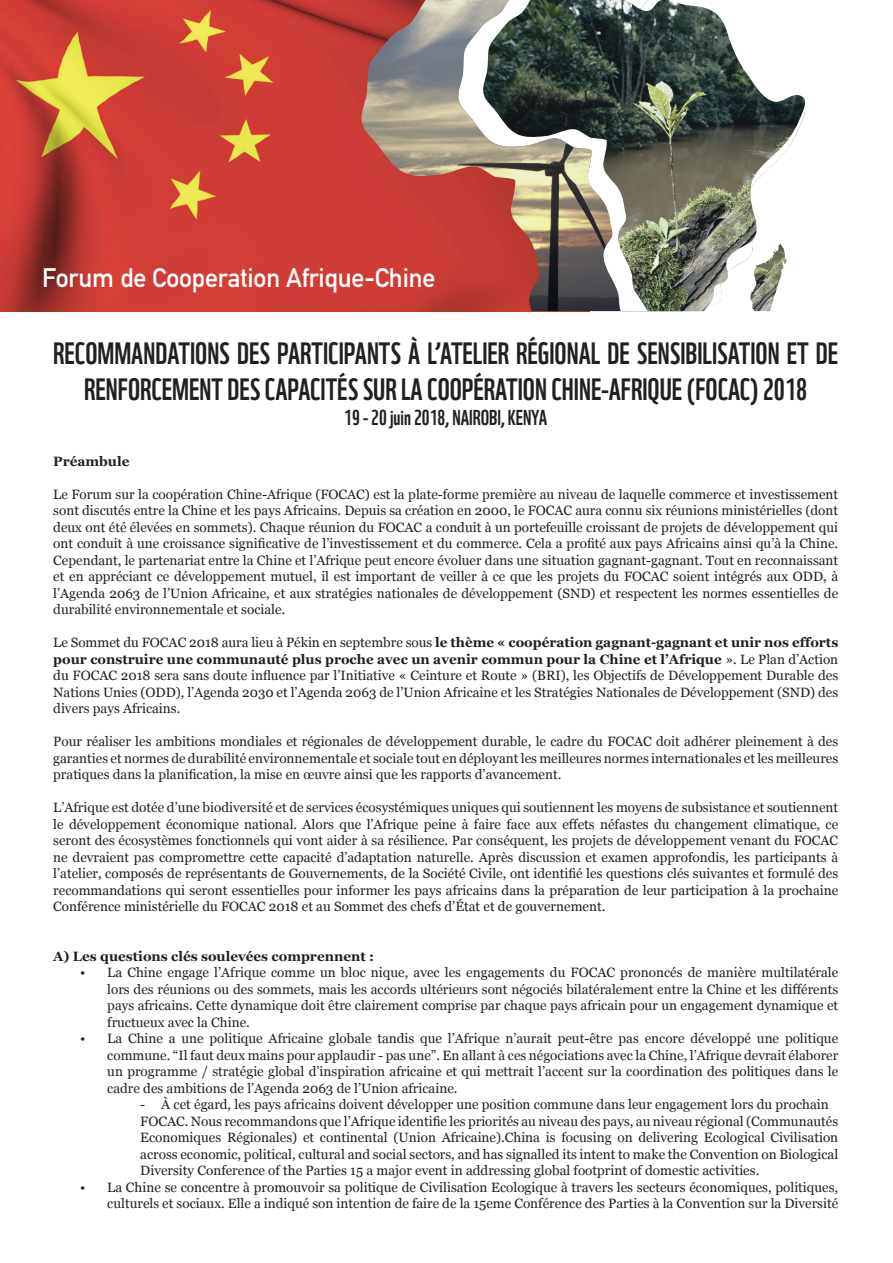
<style>
.page{position:relative;width:893px;height:1263px;background:#fff}
.page>*{position:absolute;margin:0;border:0;box-sizing:border-box;transform-origin:0 0}
.t1{font:30px/36px "WWF";color:#231f20;text-align:center}
.t2{font:700 26.4px "DIN Alternate";letter-spacing:-.005em;color:#fff}
.t3{font:21px "WWF";color:#231f20}
.t4{font:13.5px/16.5px "Georgia";color:#231f20;text-align:justify}
.t5{font:700 13.5px "Georgia";color:#231f20}
.s1{font-weight:700}
</style>
<div class="page">
<svg style="left:0;top:0;width:1px;height:312px"></svg>
<img style="left:1px;top:0;width:360px;height:311px">
<img style="left:361px;top:0;width:97px;height:311px">
<svg style="left:458px;top:0;width:348px;height:311px"></svg>
<img style="left:483px;top:0;width:322px;height:311px">
<h2 class="t2" style="left:42px;top:257px;width:395px">Forum de Cooperation Afrique-Chine</h2>
<h1 class="t1" style="left:53px;top:332px;width:786px">RECOMMANDATIONS DES PARTICIPANTS À L’ATELIER RÉGIONAL DE SENSIBILISATION ET DE<br>RENFORCEMENT DES CAPACITÉS SUR LA COOPÉRATION CHINE-AFRIQUE (FOCAC) 2018</h1>
<h3 class="t3" style="left:344px;top:401px;width:204px">19 - 20 juin 2018, NAIROBI, KENYA</h3>
<p class="t5" style="left:53px;top:451px;width:78px">Préambule</p>
<p class="t4" style="left:53px;top:485px;width:786px">Le Forum sur la coopération Chine-Afrique (FOCAC) est la plate-forme première au niveau de laquelle commerce et investissement sont discutés entre la Chine et les pays Africains. Depuis sa création en 2000, le FOCAC aura connu six réunions ministérielles (dont deux ont été élevées en sommets). Chaque réunion du FOCAC a conduit à un portefeuille croissant de projets de développement qui ont conduit à une croissance significative de l’investissement et du commerce. Cela a profité aux pays Africains ainsi qu’à la Chine.<br>Cependant, le partenariat entre la Chine et l’Afrique peut encore évoluer dans une situation gagnant-gagnant. Tout en reconnaissant et en appréciant ce développement mutuel, il est important de veiller à ce que les projets du FOCAC soient intégrés aux ODD, à l’Agenda 2063 de l’Union Africaine, et aux stratégies nationales de développement (SND) et respectent les normes essentielles de durabilité environnementale et sociale.</p>
<p class="t4" style="left:53px;top:634px;width:786px">Le Sommet du FOCAC 2018 aura lieu à Pékin en septembre sous <span class="s1">le thème « coopération gagnant-gagnant et unir nos efforts pour construire une communauté plus proche avec un avenir commun pour la Chine et l’Afrique</span> ». Le Plan d’Action du FOCAC 2018 sera sans doute influence par l’Initiative « Ceinture et Route » (BRI), les Objectifs de Développement Durable des Nations Unies (ODD), l’Agenda 2030 et l’Agenda 2063 de l’Union Africaine et les Stratégies Nationales de Développement (SND) des divers pays Africains.</p>
<p class="t4" style="left:53px;top:733px;width:786px">Pour réaliser les ambitions mondiales et régionales de développement durable, le cadre du FOCAC doit adhérer pleinement à des garanties et normes de durabilité environnementale et sociale tout en déployant les meilleures normes internationales et les meilleures pratiques dans la planification, la mise en œuvre ainsi que les rapports d’avancement.</p>
<p class="t4" style="left:53px;top:799px;width:786px">L’Afrique est dotée d’une biodiversité et de services écosystémiques uniques qui soutiennent les moyens de subsistance et soutiennent le développement économique national. Alors que l’Afrique peine à faire face aux effets néfastes du changement climatique, ce seront des écosystèmes fonctionnels qui vont aider à sa résilience. Par conséquent, les projets de développement venant du FOCAC ne devraient pas compromettre cette capacité d’adaptation naturelle. Après discussion et examen approfondis, les participants à l’atelier, composés de représentants de Gouvernements, de la Société Civile, ont identifié les questions clés suivantes et formulé des recommandations qui seront essentielles pour informer les pays africains dans la préparation de leur participation à la prochaine Conférence ministérielle du FOCAC 2018 et au Sommet des chefs d’État et de gouvernement.</p>
<p class="t5" style="left:53px;top:946px;width:322px">A) Les questions clés soulevées comprennent :</p>
<p class="t4" style="left:107px;top:964px;width:732px;text-indent:-27px">• La Chine engage l’Afrique comme un bloc nique, avec les engagements du FOCAC prononcés de manière multilatérale lors des réunions ou des sommets, mais les accords ultérieurs sont négociés bilatéralement entre la Chine et les différents pays africains. Cette dynamique doit être clairement comprise par chaque pays africain pour un engagement dynamique et fructueux avec la Chine.</p>
<p class="t4" style="left:107px;top:1030px;width:732px;text-indent:-27px">• La Chine a une politique Africaine globale tandis que l’Afrique n’aurait peut-être pas encore développé une politique commune. “Il faut deux mains pour applaudir - pas une”. En allant à ces négociations avec la Chine, l’Afrique devrait élaborer un programme / stratégie global d’inspiration africaine et qui mettrait l’accent sur la coordination des politiques dans le cadre des ambitions de l’Agenda 2063 de l’Union africaine.</p>
<p class="t4" style="left:140px;top:1096px;width:699px;text-align:left">- --À cet égard, les pays africains doivent développer une position commune dans leur engagement lors du prochain FOCAC. Nous recommandons que l’Afrique identifie les priorités au niveau des pays, au niveau régional (Communautés Economiques Régionales) et continental (Union Africaine).China is focusing on delivering Ecological Civilisation across economic, political, cultural and social sectors, and has signalled its intent to make the Convention on Biological Diversity Conference of the Parties 15 a major event in addressing global footprint of domestic activities.</p>
<p class="t4" style="left:80px;top:1178px;width:759px;text-align:right">• La Chine se concentre à promouvoir sa politique de Civilisation Ecologique à travers les secteurs économiques, politiques, culturels et sociaux. Elle a indiqué son intention de faire de la 15eme Conférence des Parties à la Convention sur la Diversité</p>
</div>
